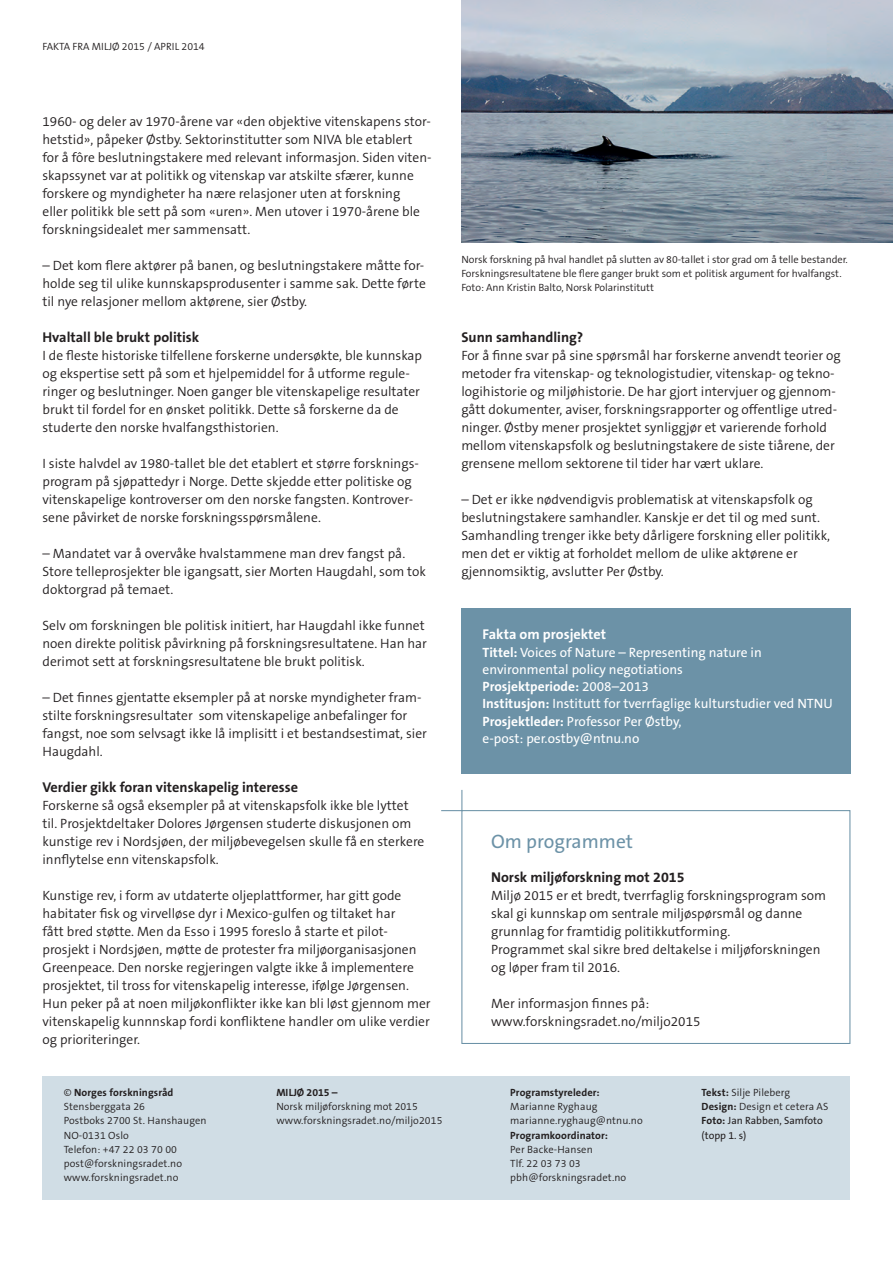
<style>
.page{position:relative;width:893px;height:1263px;background:#fff}
.page>*{position:absolute;margin:0;border:0;box-sizing:border-box;transform-origin:0 0}
.t1{font:19.5px "The Sans B5 Plain";color:#6c92a7}
.t2{font:700 14.25px "The Sans B7";color:#231f20}
.t3{font:700 14.25px "The Sans B7";color:#fff}
.t4{font:300 13.5px/18px "The Sans B4";color:#231f20}
.t5{font:13.5px/17.2px "The Sans B5 Plain";color:#fff}
.t6{font:700 13.5px "The Sans B7";color:#fff}
.t7{font:300 10.5px/14.2px "The Sans B4";color:#231f20}
.t8{font:700 10.5px "The Sans B7";letter-spacing:.01em;color:#231f20}
.t9{font:10.5px/14.2px "The Sans B5 Plain";color:#231f20}
.s1{font-family:"The Sans B4";font-weight:300}
.s2{font-family:"The Sans B7";font-weight:700}
.s3{font-family:"The Sans B5 Plain";font-weight:400}
</style>
<div class="page">
<div style="left:461px;top:608px;width:389px;height:166px;background:#6c92a7"></div>
<svg style="left:441px;top:790px;width:22px;height:22px"></svg>
<div style="left:461px;top:810px;width:389px;height:234px;border:1px solid #6c92a7"></div>
<div style="left:43px;top:1076px;width:807px;height:123px;background:#d0dde5"></div>
<img style="left:461px;top:0;width:432px;height:242px">
<p class="t7" style="left:43px;top:40px;width:164px">FAKTA FRA MILJØ 2015 / APRIL 2014</p>
<p class="t4" style="left:43px;top:113px;width:391px">1960- og deler av 1970-årene var «den objektive vitenskapens stor&shy;hetstid», påpeker Østby. Sektorinstitutter som NIVA ble etablert for å fôre beslutningstakere med relevant informasjon. Siden viten&shy;skapssynet var at politikk og vitenskap var atskilte sfærer, kunne forskere og myndigheter ha nære relasjoner uten at forskning<br>eller politikk ble sett på som «uren». Men utover i 1970-årene ble forskningsidealet mer sammensatt.</p>
<p class="t4" style="left:43px;top:257px;width:385px;text-align:justify">– Det kom flere aktører på banen, og beslutningstakere måtte for&shy;holde seg til ulike kunnskapsprodusenter i samme sak. Dette førte til nye relasjoner mellom aktørene, sier Østby.</p>
<p class="t2" style="left:43px;top:330px;width:158px">Hvaltall ble brukt politisk</p>
<p class="t4" style="left:43px;top:347px;width:381px">I de fleste historiske tilfellene forskerne undersøkte, ble kunnskap og ekspertise sett på som et hjelpemiddel for å utforme regule&shy;ringer og beslutninger. Noen ganger ble vitenskapelige resultater brukt til fordel for en ønsket politikk. Dette så forskerne da de studerte den norske hvalfangsthistorien.</p>
<p class="t4" style="left:43px;top:455px;width:378px">I siste halvdel av 1980-tallet ble det etablert et større forsknings&shy;program på sjøpattedyr i Norge. Dette skjedde etter politiske og vitenskapelige kontroverser om den norske fangsten. Kontrover&shy;sene påvirket de norske forskningsspørsmålene.</p>
<p class="t4" style="left:43px;top:545px;width:385px">– Mandatet var å overvåke hvalstammene man drev fangst på.<br>Store telleprosjekter ble igangsatt, sier Morten Haugdahl, som tok doktorgrad på temaet.</p>
<p class="t4" style="left:43px;top:617px;width:386px">Selv om forskningen ble politisk initiert, har Haugdahl ikke funnet noen direkte politisk påvirkning på forskningsresultatene. Han har derimot sett at forskningsresultatene ble brukt politisk.</p>
<p class="t4" style="left:43px;top:689px;width:386px">– Det finnes gjentatte eksempler på at norske myndigheter fram&shy;stilte forskningsresultater som vitenskapelige anbefalinger for fangst, noe som selvsagt ikke lå implisitt i et bestandsestimat, sier Haugdahl.</p>
<p class="t2" style="left:43px;top:780px;width:257px">Verdier gikk foran vitenskapelig interesse</p>
<p class="t4" style="left:43px;top:797px;width:383px">Forskerne så også eksempler på at vitenskapsfolk ikke ble lyttet til. Prosjektdeltaker Dolores Jørgensen studerte diskusjonen om kunstige rev i Nordsjøen, der miljøbevegelsen skulle få en sterkere innflytelse enn vitenskapsfolk.</p>
<p class="t4" style="left:43px;top:887px;width:390px">Kunstige rev, i form av utdaterte oljeplattformer, har gitt gode habitater fisk og virvelløse dyr i Mexico-gulfen og tiltaket har<br>fått bred støtte. Men da Esso i 1995 foreslo å starte et pilot&shy;prosjekt i Nordsjøen, møtte de protester fra miljøorganisasjonen Greenpeace. Den norske regjeringen valgte ikke å implementere prosjektet, til tross for vitenskapelig interesse, ifølge Jørgensen.<br>Hun peker på at noen miljøkonflikter ikke kan bli løst gjennom mer vitenskapelig kunnnskap fordi konfliktene handler om ulike verdier og prioriteringer.</p>
<p class="t8" style="left:64px;top:1087px;width:111px"><span class="s1">©</span> Norges forskningsråd</p>
<p class="t7" style="left:64px;top:1100px;width:144px">Stensberggata 26<br>Postboks 2700 St. Hanshaugen<br>NO-0131 Oslo<br>Telefon: +47 22 03 70 00 post@forskningsradet.no www.forskningsradet.no</p>
<p class="t8" style="left:276px;top:1087px;width:63px">MILJØ 2015 –</p>
<p class="t7" style="left:276px;top:1100px;width:168px">Norsk miljøforskning mot 2015 www.forskningsradet.no/miljo2015</p>
<p class="t7" style="left:461px;top:252px;width:388px">Norsk forskning på hval handlet på slutten av 80-tallet i stor grad om å telle bestander.<br>Forskningsresultatene ble flere ganger brukt som et politisk argument for hvalfangst.<br>Foto: Ann Kristin Balto, Norsk Polarinstitutt</p>
<p class="t2" style="left:461px;top:330px;width:124px">Sunn samhandling?</p>
<p class="t4" style="left:461px;top:347px;width:381px">For å finne svar på sine spørsmål har forskerne anvendt teorier og metoder fra vitenskap- og teknologistudier, vitenskap- og tekno&shy;logihistorie og miljøhistorie. De har gjort intervjuer og gjennom&shy;gått dokumenter, aviser, forskningsrapporter og offentlige utred&shy;ninger. Østby mener prosjektet synliggjør et varierende forhold mellom vitenskapsfolk og beslutningstakere de siste tiårene, der grensene mellom sektorene til tider har vært uklare.</p>
<p class="t4" style="left:461px;top:491px;width:370px">– Det er ikke nødvendigvis problematisk at vitenskapsfolk og beslutningstakere samhandler. Kanskje er det til og med sunt.<br>Samhandling trenger ikke bety dårligere forskning eller politikk, men det er viktig at forholdet mellom de ulike aktørene er gjennomsiktig, avslutter Per Østby.</p>
<p class="t3" style="left:483px;top:627px;width:125px">Fakta om prosjektet</p>
<p class="t5" style="left:483px;top:644px;width:281px"><span class="s2">Tittel:</span> Voices of Nature – Representing nature in environmental policy negotiations</p>
<p class="t6" style="left:483px;top:679px;width:168px">Prosjektperiode: <span class="s3">2008–2013</span></p>
<p class="t5" style="left:483px;top:696px;width:352px"><span class="s2">Institusjon:</span> Institutt for tverrfaglige kulturstudier ved NTNU<br><span class="s2">Prosjektleder:</span> Professor Per Østby,<br>e-post: per.ostby@ntnu.no</p>
<h1 class="t1" style="left:491px;top:831px;width:143px">Om programmet</h1>
<p class="t2" style="left:491px;top:870px;width:195px">Norsk miljøforskning mot 2015</p>
<p class="t4" style="left:491px;top:887px;width:336px">Miljø 2015 er et bredt, tverrfaglig forskningsprogram som skal gi kunnskap om sentrale miljøspørsmål og danne grunnlag for framtidig politikkutforming.<br>Programmet skal sikre bred deltakelse i miljøforskningen og løper fram til 2016.</p>
<p class="t4" style="left:491px;top:995px;width:211px">Mer informasjon finnes på: www.forskningsradet.no/miljo2015</p>
<p class="t8" style="left:510px;top:1087px;width:91px">Programstyreleder:</p>
<p class="t7" style="left:510px;top:1100px;width:134px">Marianne Ryghaug marianne.ryghaug@ntnu.no</p>
<p class="t8" style="left:510px;top:1130px;width:99px">Programkoordinator:</p>
<p class="t7" style="left:510px;top:1143px;width:117px">Per Backe-Hansen<br>Tlf. 22 03 73 03 pbh@forskningsradet.no</p>
<p class="t7" style="left:702px;top:1086px;width:128px"><span class="s2">Tekst:</span> Silje Pileberg<br><span class="s2">Design:</span> Design et cetera AS</p>
<p class="t9" style="left:702px;top:1114px;width:123px"><span class="s2">Foto:</span> Jan Rabben, Samfoto (topp 1. s)</p>
</div>
